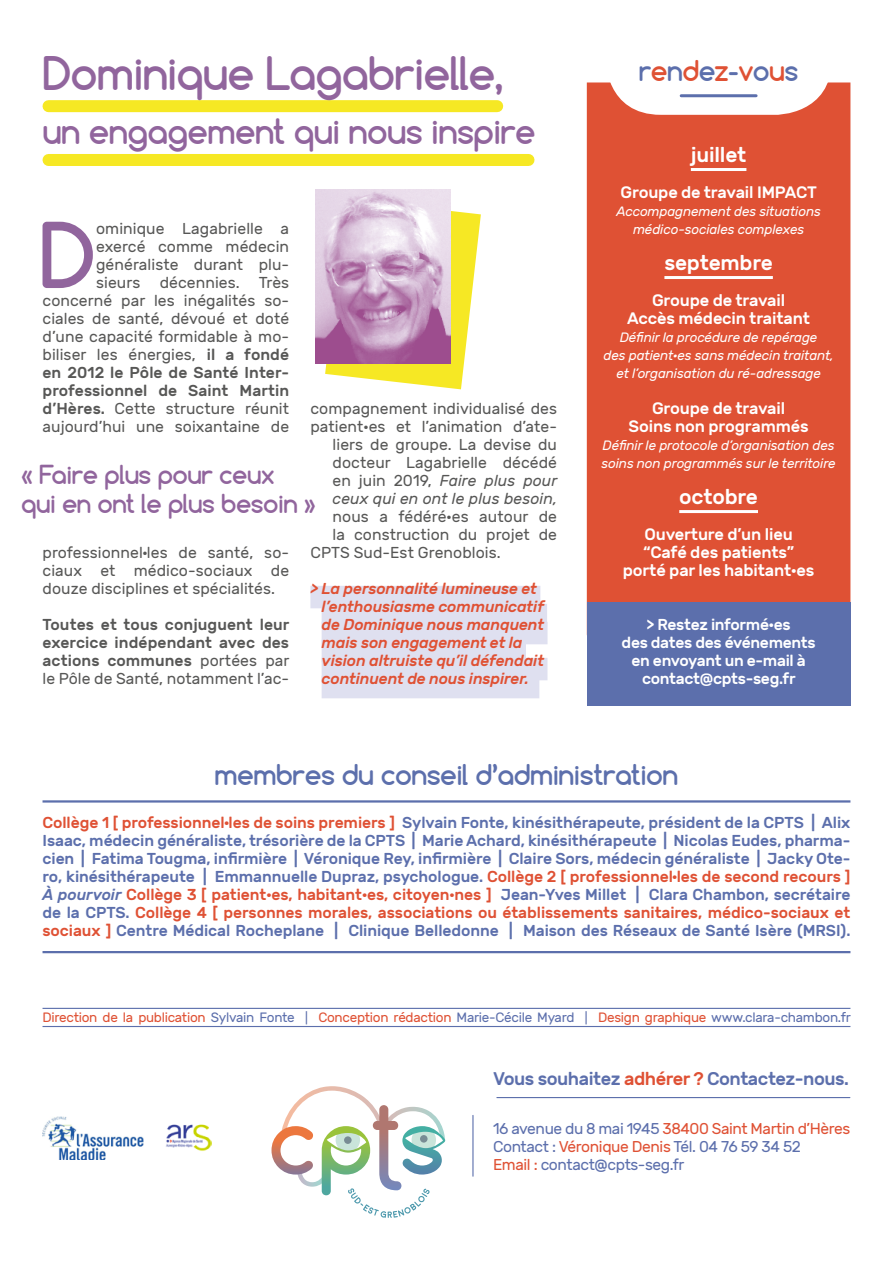
<style>
.page{position:relative;width:893px;height:1263px;background:#fff}
.page>*{position:absolute;margin:0;border:0;box-sizing:border-box;transform-origin:0 0}
.t1{font:700 84.9px "Comfortaa";color:#91659d}
.t2{font:700 43.5px "Comfortaa";letter-spacing:-.02em;color:#91659d}
.t3{font:700 33px "Comfortaa";letter-spacing:-.02em;color:#91659d}
.t4{font:700 27px "Comfortaa";letter-spacing:-.02em;color:#5c6fac}
.t5{font:700 24.6px/29.5px "Comfortaa";letter-spacing:-.02em;color:#91659d}
.t6{font:500 21px "Rubik";letter-spacing:-.01em;color:#fff}
.t7{font:500 18.3px "Rubik";letter-spacing:-.025em;color:#5c6fac}
.t8{font:500 16.5px/18px "Rubik";letter-spacing:-.01em;color:#fff;text-align:center}
.t9{font:500 15.75px/18px "Rubik";letter-spacing:-.005em;color:#5c6fac;text-align:justify}
.t10{font:15.75px/18px "Rubik";letter-spacing:.005em;color:#575756;text-align:right}
.t11{font:italic 500 15.75px/18px "Rubik";letter-spacing:-.01em;color:#df5134}
.t12{font:500 15.75px/18px "Rubik";letter-spacing:.005em;color:#575756;text-align:justify}
.t13{font:500 15.75px/18px "Rubik";letter-spacing:-.02em;color:#fff;text-align:center}
.t14{font:15.6px/18px "Rubik";letter-spacing:-.025em;color:#5c6fac}
.t15{font:italic 13.5px/18px "Rubik";letter-spacing:-.01em;color:#fff;text-align:center}
.t16{font:13.5px "Rubik";letter-spacing:-.02em;color:#df5134}
.s1{font-weight:500}
.s2{font-style:italic}
.s3{font-weight:400}
.s4{color:#df5134}
.s5{color:#5c6fac}
.s6{font-size:12px;color:#5c6fac}
</style>
<div class="page">
<div style="left:587px;top:82px;width:263px;height:520px;background:#df5134"></div>
<div style="left:49px;top:100px;width:448px;height:12px;background:#f6e824"></div>
<div style="left:49px;top:154px;width:479px;height:12px;background:#f6e824"></div>
<svg style="left:271px;top:1086px;width:174px;height:132px"></svg>
<img style="left:43px;top:1116px;width:100px;height:44px">
<img style="left:166px;top:1124px;width:45px;height:27px">
<hr style="left:472px;top:1115px;width:1px;height:61px;background:#5c6fac">
<hr style="left:497px;top:1097px;width:353px;height:1px;background:#5c6fac">
<hr style="left:43px;top:1008px;width:807px;height:1px;background:#5c6fac">
<hr style="left:43px;top:1026px;width:807px;height:1px;background:#5c6fac">
<hr style="left:43px;top:800px;width:807px;height:2px;background:#5c6fac">
<hr style="left:43px;top:951px;width:807px;height:2px;background:#5c6fac">
<svg style="left:325px;top:199px;width:156px;height:190px"></svg>
<img style="left:316px;top:190px;width:134px;height:173px">
<svg style="left:605px;top:82px;width:227px;height:33px"></svg>
<hr style="left:681px;top:94px;width:75px;height:3px;background:#5c6fac">
<div style="left:310px;top:586px;width:230px;height:22px;background:#dfe0f0"></div>
<div style="left:322px;top:604px;width:225px;height:22px;background:#dfe0f0"></div>
<div style="left:322px;top:622px;width:225px;height:22px;background:#dfe0f0"></div>
<div style="left:322px;top:640px;width:204px;height:22px;background:#dfe0f0"></div>
<div style="left:322px;top:658px;width:225px;height:22px;background:#dfe0f0"></div>
<div style="left:322px;top:676px;width:217px;height:22px;background:#dfe0f0"></div>
<div style="left:587px;top:602px;width:263px;height:103px;background:#5c6fac"></div>
<hr style="left:691px;top:168px;width:55px;height:3px;background:#fff">
<hr style="left:664px;top:276px;width:109px;height:3px;background:#fff">
<hr style="left:679px;top:510px;width:79px;height:3px;background:#fff">
<h2 class="t2" style="left:43px;top:46px;width:462px">Dominique Lagabrielle,</h2>
<h3 class="t3" style="left:43px;top:110px;width:495px">un engagement qui nous inspire</h3>
<h1 class="t1" style="left:39px;top:202px;width:58px">D</h1>
<p class="t10" style="left:43px;top:220px;width:248px">ominique Lagabrielle a<br>exercé comme médecin généraliste durant plu-<br>sieurs décennies. Très concerné par les inégalités so&shy;ciales de santé, dévoué et doté d’une capacité formidable à mo&shy;biliser les énergies, <span class="s1">il a fondé en 2012 le Pôle de Santé Inter&shy;professionnel de Saint Martin d’Hères.</span> Cette structure réunit aujourd’hui une soixantaine de</p>
<p class="t10" style="left:310px;top:400px;width:248px">compagnement individualisé des patient·es et l’animation d’ate&shy;liers de groupe. La devise du docteur Lagabrielle décédé<br>en juin 2019, <span class="s2">Faire plus pour ceux qui en ont le plus besoin,</span></p>
<p class="t10" style="left:333px;top:508px;width:226px">nous a fédéré·es autour de</p>
<p class="t10" style="left:333px;top:526px;width:226px">la construction du projet de</p>
<p class="t10" style="left:310px;top:544px;width:192px">CPTS Sud-Est Grenoblois.</p>
<p class="t11" style="left:322px;top:580px;width:224px;text-indent:-11px">&gt; La personnalité lumineuse et l’enthousiasme communicatif de Dominique nous manquent mais son engagement et la vision altruiste qu’il défendait continuent de nous inspirer.</p>
<h3 class="t5" style="left:21px;top:459px;width:296px">« Faire plus pour ceux<br>qui en ont le plus besoin »</h3>
<p class="t10" style="left:43px;top:544px;width:248px;text-align:justify">professionnel·les de santé, so&shy;ciaux et médico-sociaux de douze disciplines et spécialités.</p>
<p class="t12" style="left:43px;top:616px;width:248px">Toutes et tous conjuguent leur exercice indépendant avec des actions communes <span class="s3">portées par le Pôle de Santé, notamment l’ac-</span></p>
<h3 class="t4" style="left:639px;top:54px;width:161px">r<span class="s4">e</span>n<span class="s4">d</span>e<span class="s4">z</span>-<span class="s4">v</span>o<span class="s4">u</span>s</h3>
<h3 class="t6" style="left:691px;top:143px;width:57px">juillet</h3>
<p class="t8" style="left:621px;top:184px;width:198px">Groupe de travail IMPACT</p>
<p class="t15" style="left:616px;top:203px;width:206px">Accompagnement des situations médico-sociales complexes</p>
<h3 class="t6" style="left:664px;top:251px;width:110px">septembre</h3>
<p class="t8" style="left:627px;top:292px;width:184px">Groupe de travail<br>Accès médecin traitant</p>
<p class="t15" style="left:604px;top:329px;width:232px">Définir la procédure de repérage<br>des patient·es sans médecin traitant, et l’organisation du ré-adressage</p>
<p class="t8" style="left:629px;top:400px;width:182px">Groupe de travail<br>Soins non programmés</p>
<p class="t15" style="left:601px;top:437px;width:236px;text-align:left">Définir le protocole d’organisation des soins non programmés sur le territoire</p>
<h3 class="t6" style="left:679px;top:485px;width:80px">octobre</h3>
<p class="t8" style="left:623px;top:526px;width:193px">Ouverture d’un lieu “Café des patients” porté par les habitant·es</p>
<p class="t13" style="left:622px;top:616px;width:196px">&gt; Restez informé·es<br>des dates des événements en envoyant un e-mail à contact@cpts-seg.fr</p>
<h3 class="t4" style="left:215px;top:757px;width:465px">membres du conseil d’administration</h3>
<p class="t9" style="left:43px;top:814px;width:809px"><span class="s4">Collège 1 [ professionnel·les de soins premiers ]</span> Sylvain Fonte, kinésithérapeute, président de la CPTS | Alix Isaac, médecin généraliste, trésorière de la CPTS | Marie Achard, kinésithérapeute | Nicolas Eudes, pharma&shy;cien | Fatima Tougma, infirmière | Véronique Rey, infirmière | Claire Sors, médecin généraliste | Jacky Ote&shy;ro, kinésithérapeute | Emmannuelle Dupraz, psychologue. <span class="s4">Collège 2 [ professionnel·les de second recours ] </span><span class="s2">À pourvoir</span> <span class="s4">Collège 3 [ patient·es, habitant·es, citoyen·nes ]</span> Jean-Yves Millet | Clara Chambon, secrétaire de la CPTS. <span class="s4">Collège 4 [ personnes morales, associations ou établissements sanitaires, médico-sociaux et sociaux ]</span> Centre Médical Rocheplane | Clinique Belledonne | Maison des Réseaux de Santé Isère (MRSI).</p>
<p class="t16" style="left:43px;top:1009px;width:810px">Direction de la publication <span class="s5">Sylvain Fonte</span> <span class="s6">|</span> Conception rédaction <span class="s5">Marie-Cécile Myard</span> <span class="s6">|</span> Design graphique <span class="s5">www.clara-chambon.fr</span></p>
<p class="t7" style="left:493px;top:1068px;width:358px">Vous souhaitez <span class="s4">adhérer ?</span> Contactez-nous.</p>
<p class="t14" style="left:493px;top:1120px;width:359px">16 avenue du 8 mai 1945 <span class="s4">38400 Saint Martin d’Hères<br></span>Contact : <span class="s4">Véronique Denis</span> Tél. 04 76 59 34 52<br><span class="s4">Email :</span> contact@cpts-seg.fr</p>
</div>
